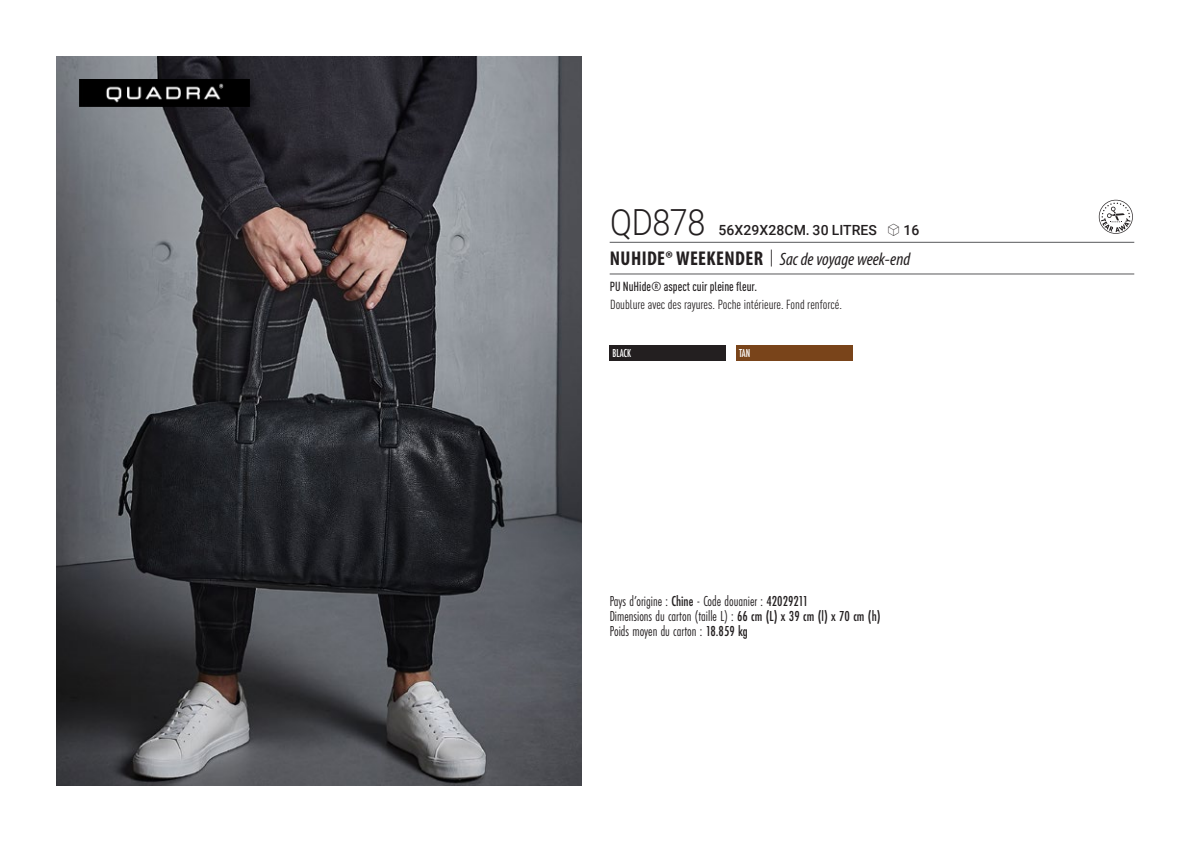
<style>
.page{position:relative;width:1191px;height:842px;background:#fff}
.page>*{position:absolute;margin:0;border:0;box-sizing:border-box;transform-origin:0 0}
.t1{font:300 36px "Roboto";letter-spacing:-.015em;color:#231f20;scale:.9 1}
.t2{font:italic 18px "Myriad Variable Concept";color:#231f20}
.t3{font:15px "Futura PT Cond";color:#231f20;scale:.95 1}
.t4{font:500 14px "Roboto";letter-spacing:.005em;color:#231f20}
.t5{font:condensed 13px "DIN Pro";color:#231f20}
.grammage_2020{font:500 condensed 13px "DIN Pro";color:#231f20;scale:.95 1}
.Coloris_nuancier_bla{font:500 12px "Futura PT Cond";letter-spacing:-.01em;color:#fff;scale:.9 1}
.s1{font-family:"Linotype Shapeshifter";font-weight:400;font-size:16px}
.s2{font-family:"Myriad Pro";font-weight:700;font-style:normal;font-stretch:condensed;font-size:20px}
.s3{font-family:"Roboto Condensed";font-weight:300;font-style:normal;font-size:20px}
.s4{font-weight:500}
</style>
<div class="page">
<img style="left:57px;top:57px;width:524px;height:728px">
<img style="left:79px;top:79px;width:170px;height:28px">
<div style="left:609px;top:345px;width:117px;height:16px;background:#231f20"></div>
<div style="left:736px;top:345px;width:116px;height:16px;background:#79441a"></div>
<svg style="left:1098px;top:200px;width:34px;height:34px"></svg>
<hr style="left:609px;top:242px;width:525px;height:1px;background:#57585a">
<hr style="left:609px;top:274px;width:525px;height:1px;background:#57585a">
<p class="t1" style="left:610px;top:197px;width:107px">QD878</p>
<p class="t4" style="left:718px;top:220px;width:203px">56X29X28CM. 30 LITRES <span class="s1">S</span> 16</p>
<p class="t2" style="left:610px;top:249px;width:302px"><span class="s2">NUHIDE® WEEKENDER</span> <span class="s3">|</span> Sac de voyage week-end</p>
<p class="grammage_2020" style="left:609px;top:277px;width:157px">PU NuHide® aspect cuir pleine fleur.</p>
<p class="t5" style="left:610px;top:295px;width:233px">Doublure avec des rayures. Poche intérieure. Fond renforcé.</p>
<p class="Coloris_nuancier_bla" style="left:612px;top:346px;width:22px">BLACK</p>
<p class="Coloris_nuancier_bla" style="left:739px;top:346px;width:14px">TAN</p>
<p class="t3" style="left:609px;top:592px;width:211px">Pays d’origine : <span class="s4">Chine</span> - Code douanier : <span class="s4">42029211</span></p>
<p class="t3" style="left:609px;top:607px;width:287px">Dimensions du carton (taille L) : <span class="s4">66 cm (L) x 39 cm (l) x 70 cm (h)</span></p>
<p class="t3" style="left:609px;top:622px;width:147px">Poids moyen du carton : <span class="s4">18.859 kg</span></p>
</div>
